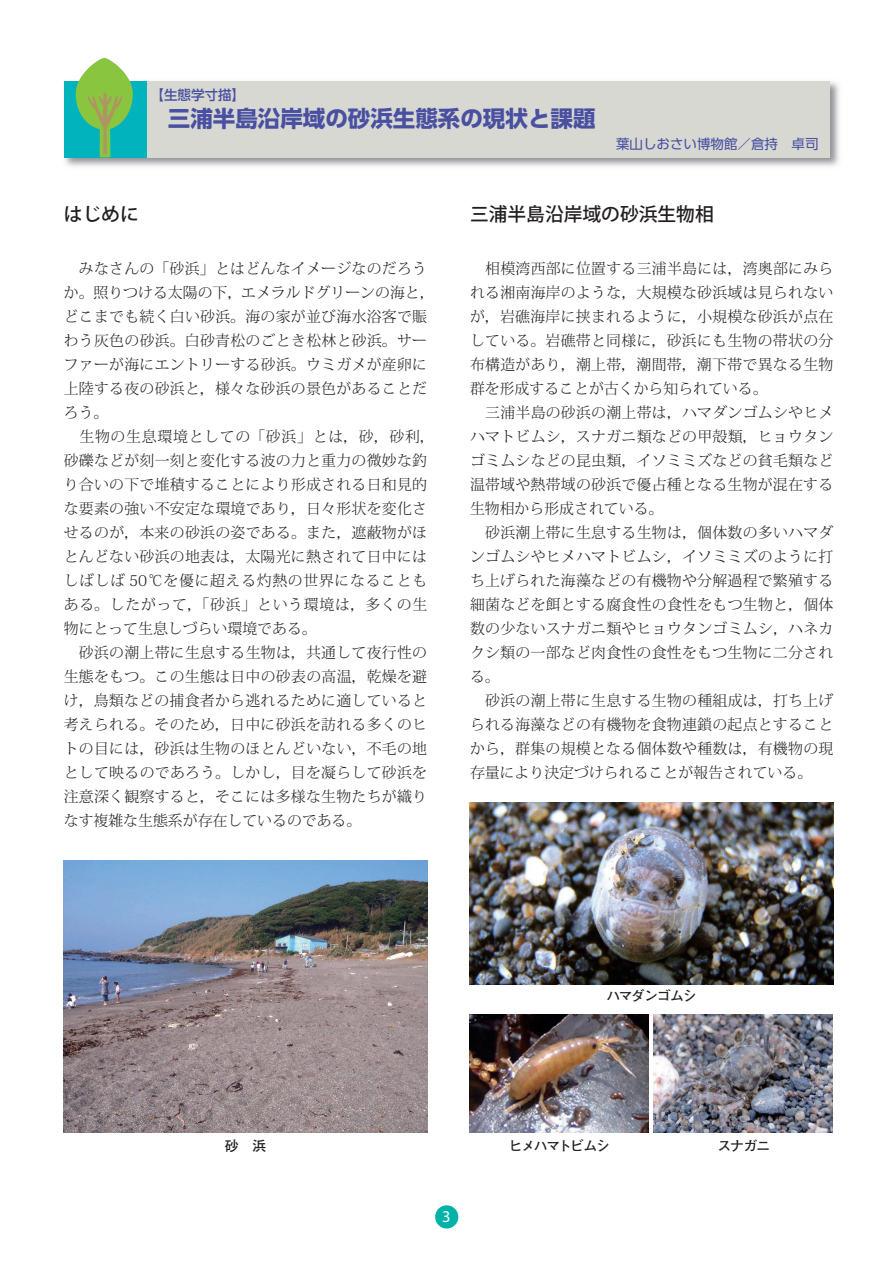
<style>
.page{position:relative;width:893px;height:1263px;background:#fff}
.page>*{position:absolute;margin:0;border:0;box-sizing:border-box;transform-origin:0 0}
.t1{font:700 22.5px "UD Shin Go Pro";color:#494fa1}
.t2{font:500 18.75px "Koz Go Pro";color:#231f20}
.t3{font:16.5px "Myriad Pro";color:#fff}
.t4{font:300 14.85px/24px "Koz Min Pro";letter-spacing:.02em;color:#231f20}
.t5{font:700 13.8px "Futo Go B101 Pro";letter-spacing:-.075em;color:#231f20}
.t6{font:700 13.8px "Futo Go B101 Pro";letter-spacing:-.095em;color:#231f20}
.t7{font:13.5px "UD Shin Go Pro";color:#494fa1}
.t8{font:500 13.5px "UD Shin Go Pro";color:#494fa1}
</style>
<div class="page">
<img style="left:64px;top:860px;width:364px;height:272px">
<img style="left:64px;top:57px;width:775px;height:110px">
<div style="left:65px;top:81px;width:765px;height:76px;background:#00b3bd"></div>
<div style="left:147px;top:81px;width:683px;height:76px;background:#d7d8d1"></div>
<svg style="left:76px;top:58px;width:57px;height:100px"></svg>
<img style="left:470px;top:803px;width:363px;height:181px">
<img style="left:469px;top:1014px;width:180px;height:118px">
<img style="left:653px;top:1014px;width:180px;height:118px">
<div style="left:435px;top:1205px;width:23px;height:23px;background:#00b2a9;border-radius:50%"></div>
<p class="t8" style="left:151px;top:84px;width:96px">【生態学寸描】</p>
<p class="t1" style="left:168px;top:100px;width:429px">三浦半島沿岸域の砂浜生態系の現状と課題</p>
<p class="t7" style="left:616px;top:133px;width:204px">葉山しおさい博物館／倉持　卓司</p>
<p class="t2" style="left:64px;top:202px;width:76px">はじめに</p>
<p class="t4" style="left:64px;top:256px;width:372px">　みなさんの「砂浜」とはどんなイメージなのだろうか。照りつける太陽の下，エメラルドグリーンの海と，どこまでも続く白い砂浜。海の家が並び海水浴客で賑わう灰色の砂浜。白砂青松のごとき松林と砂浜。サーファーが海にエントリーする砂浜。ウミガメが産卵に上陸する夜の砂浜と，様々な砂浜の景色があることだろう。<br>　生物の生息環境としての「砂浜」とは，砂，砂利，砂礫などが刻一刻と変化する波の力と重力の微妙な釣り合いの下で堆積することにより形成される日和見的な要素の強い不安定な環境であり，日々形状を変化させるのが，本来の砂浜の姿である。また，遮蔽物がほとんどない砂浜の地表は，太陽光に熱されて日中にはしばしば 50℃を優に超える灼熱の世界になることもある。したがって，「砂浜」という環境は，多くの生物にとって生息しづらい環境である。<br>　砂浜の潮上帯に生息する生物は，共通して夜行性の生態をもつ。この生態は日中の砂表の高温，乾燥を避け，鳥類などの捕食者から逃れるために適していると考えられる。そのため，日中に砂浜を訪れる多くのヒトの目には，砂浜は生物のほとんどいない，不毛の地として映るのであろう。しかし，目を凝らして砂浜を注意深く観察すると，そこには多様な生物たちが織りなす複雑な生態系が存在しているのである。</p>
<p class="t2" style="left:470px;top:202px;width:245px">三浦半島沿岸域の砂浜生物相</p>
<p class="t4" style="left:470px;top:256px;width:365px">　相模湾西部に位置する三浦半島には，湾奥部にみられる湘南海岸のような，大規模な砂浜域は見られないが，岩礁海岸に挟まれるように，小規模な砂浜が点在している。岩礁帯と同様に，砂浜にも生物の帯状の分布構造があり，潮上帯，潮間帯，潮下帯で異なる生物群を形成することが古くから知られている。<br>　三浦半島の砂浜の潮上帯は，ハマダンゴムシやヒメハマトビムシ，スナガニ類などの甲殻類，ヒョウタンゴミムシなどの昆虫類，イソミミズなどの貧毛類など温帯域や熱帯域の砂浜で優占種となる生物が混在する生物相から形成されている。<br>　砂浜潮上帯に生息する生物は，個体数の多いハマダンゴムシやヒメハマトビムシ，イソミミズのように打ち上げられた海藻などの有機物や分解過程で繁殖する細菌などを餌とする腐食性の食性をもつ生物と，個体数の少ないスナガニ類やヒョウタンゴミムシ，ハネカクシ類の一部など肉食性の食性をもつ生物に二分される。<br>　砂浜の潮上帯に生息する生物の種組成は，打ち上げられる海藻などの有機物を食物連鎖の起点とすることから，群集の規模となる個体数や種数は，有機物の現存量により決定づけられることが報告されている。</p>
<p class="t5" style="left:606px;top:984px;width:92px">ハマダンゴムシ</p>
<p class="t5" style="left:225px;top:1134px;width:43px">砂　浜</p>
<p class="t6" style="left:509px;top:1134px;width:103px">ヒメハマトビムシ</p>
<p class="t3" style="left:442px;top:1206px;width:10px">3</p>
<p class="t5" style="left:717px;top:1134px;width:54px">スナガニ</p>
</div>
